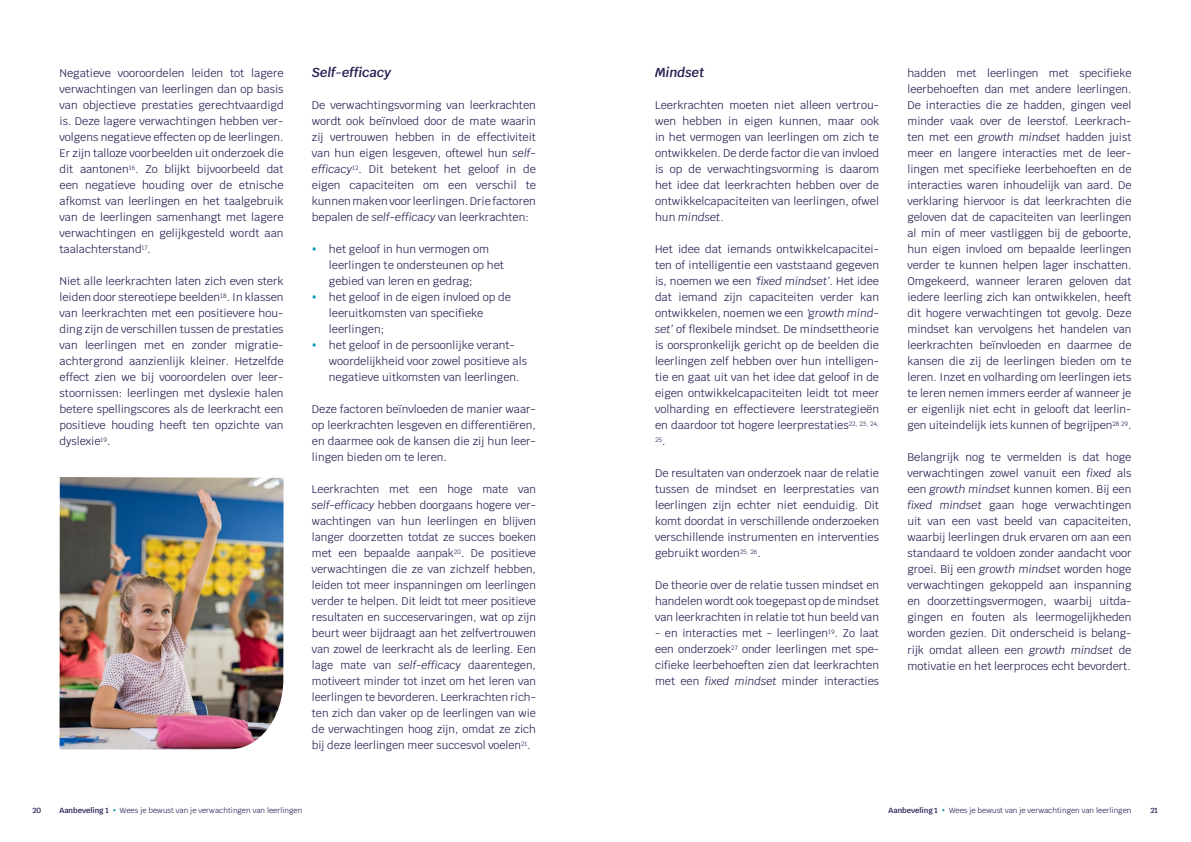
<style>
.page{position:relative;width:1191px;height:842px;background:#fff}
.page>*{position:absolute;margin:0;border:0;box-sizing:border-box;transform-origin:0 0}
.t1{font:italic 600 13px "Krub";color:#262052}
.t2{font:11px/16px "Krub";color:#262052;text-align:justify}
.t3{font:7.5px "Krub";color:#262052}
.t4{font:600 7.5px "Krub";color:#262052}
.t5{font:6.4px "Krub";color:#262052}
.s1{font-style:italic}
.s2{font-size:11px}
.s3{font-weight:600}
.s4{color:#119bba}
</style>
<div class="page">
<img style="left:60px;top:477px;width:223px;height:272px">
<p class="t2" style="left:60px;top:65px;width:225px">Negatieve vooroordelen leiden tot lagere verwachtingen van leerlingen dan op basis van objectieve prestaties gerechtvaardigd is. Deze lagere verwachtingen hebben ver&shy;volgens negatieve effecten op de leerlingen.<br>Er zijn talloze voorbeelden uit onderzoek die dit aantonen<sup>16</sup>. Zo blijkt bijvoorbeeld dat een negatieve houding over de etnische afkomst van leerlingen en het taalgebruik van de leerlingen samenhangt met lagere verwachtingen en gelijkgesteld wordt aan taalachterstand<sup>17</sup>.</p>
<p class="t2" style="left:60px;top:273px;width:225px">Niet alle leerkrachten laten zich even sterk leiden door stereotiepe beelden<sup>18</sup>. In klassen van leerkrachten met een positievere hou&shy;ding zijn de verschillen tussen de prestaties van leerlingen met en zonder migratie&shy;achtergrond aanzienlijk kleiner. Hetzelfde effect zien we bij vooroordelen over leer&shy;stoornissen: leerlingen met dyslexie halen betere spellingscores als de leerkracht een positieve houding heeft ten opzichte van dyslexie<sup>19</sup>.</p>
<p class="t1" style="left:312px;top:65px;width:81px">Self-efficacy</p>
<p class="t2" style="left:312px;top:97px;width:225px">De verwachtingsvorming van leerkrachten wordt ook beïnvloed door de mate waarin zij vertrouwen hebben in de effectiviteit van hun eigen lesgeven, oftewel hun <span class="s1">self&shy;efficacy</span><sup>12</sup>. Dit betekent het geloof in de eigen capaciteiten om een verschil te kunnen maken voor leerlingen. Drie factoren bepalen de <span class="s1">self-efficacy</span> van leerkrachten:</p>
<p class="t2" style="left:329px;top:242px;width:200px;text-align:left">het geloof in hun vermogen om leerlingen te ondersteunen op het gebied van leren en gedrag;<br>het geloof in de eigen invloed op de leeruitkomsten van specifieke leerlingen;<br>het geloof in de persoonlijke verant&shy;woordelijkheid voor zowel positieve als negatieve uitkomsten van leerlingen.</p>
<p class="t2" style="left:312px;top:402px;width:225px">Deze factoren beïnvloeden de manier waar&shy;op leerkrachten lesgeven en differentiëren, en daarmee ook de kansen die zij hun leer&shy;lingen bieden om te leren.</p>
<p class="t2" style="left:312px;top:481px;width:225px">Leerkrachten met een hoge mate van <span class="s1">self-efficacy</span> hebben doorgaans hogere ver&shy;wachtingen van hun leerlingen en blijven langer doorzetten totdat ze succes boeken met een bepaalde aanpak<sup>20</sup>. De positieve verwachtingen die ze van zichzelf hebben, leiden tot meer inspanningen om leerlingen verder te helpen. Dit leidt tot meer positieve resultaten en succeservaringen, wat op zijn beurt weer bijdraagt aan het zelfvertrouwen van zowel de leerkracht als de leerling. Een lage mate van <span class="s1">self-efficacy</span> daarentegen, motiveert minder tot inzet om het leren van leerlingen te bevorderen. Leerkrachten rich&shy;ten zich dan vaker op de leerlingen van wie de verwachtingen hoog zijn, omdat ze zich bij deze leerlingen meer succesvol voelen<sup>21</sup>.</p>
<p class="t1" style="left:655px;top:65px;width:51px">Mindset</p>
<p class="t2" style="left:655px;top:97px;width:225px">Leerkrachten moeten niet alleen vertrou&shy;wen hebben in eigen kunnen, maar ook in het vermogen van leerlingen om zich te ontwikkelen. De derde factor die van invloed is op de verwachtingsvorming is daarom het idee dat leerkrachten hebben over de ontwikkelcapaciteiten van leerlingen, ofwel hun <span class="s1">mindset</span>.</p>
<p class="t2" style="left:655px;top:242px;width:225px">Het idee dat iemands ontwikkelcapacitei&shy;ten of intelligentie een vaststaand gegeven is, noemen we een <span class="s1">‘fixed mindset’</span>. Het idee dat iemand zijn capaciteiten verder kan ontwikkelen, noemen we een <span class="s1">‘growth mind&shy;set’</span> of flexibele mindset. De mindsettheorie is oorspronkelijk gericht op de beelden die leerlingen zelf hebben over hun intelligen&shy;tie en gaat uit van het idee dat geloof in de eigen ontwikkelcapaciteiten leidt tot meer volharding en effectievere leerstrategieën en daardoor tot hogere leerprestaties<sup>22,</sup> <sup>23,</sup> <sup>24,</sup></p>
<p class="t5" style="left:655px;top:434px;width:12px">25<span class="s2">.</span></p>
<p class="t2" style="left:655px;top:465px;width:225px">De resultaten van onderzoek naar de relatie tussen de mindset en leerprestaties van leerlingen zijn echter niet eenduidig. Dit komt doordat in verschillende onderzoeken verschillende instrumenten en interventies gebruikt worden<sup>25,</sup> <sup>26</sup>.</p>
<p class="t2" style="left:655px;top:577px;width:225px">De theorie over de relatie tussen mindset en handelen wordt ook toegepast op de mindset van leerkrachten in relatie tot hun beeld van</p>
<p class="t2" style="left:655px;top:626px;width:225px">- en interacties met - leerlingen<sup>19</sup>. Zo laat een onderzoek<sup>27</sup> onder leerlingen met spe&shy;cifieke leerbehoeften zien dat leerkrachten met een <span class="s1">fixed mindset</span> minder interacties</p>
<p class="t2" style="left:907px;top:65px;width:225px">hadden met leerlingen met specifieke leerbehoeften dan met andere leerlingen.<br>De interacties die ze hadden, gingen veel minder vaak over de leerstof. Leerkrach&shy;ten met een <span class="s1">growth mindset</span> hadden juist meer en langere interacties met de leer&shy;lingen met specifieke leerbehoeften en de interacties waren inhoudelijk van aard. De verklaring hiervoor is dat leerkrachten die geloven dat de capaciteiten van leerlingen al min of meer vastliggen bij de geboorte, hun eigen invloed om bepaalde leerlingen verder te kunnen helpen lager inschatten.<br>Omgekeerd, wanneer leraren geloven dat iedere leerling zich kan ontwikkelen, heeft dit hogere verwachtingen tot gevolg. Deze mindset kan vervolgens het handelen van leerkrachten beïnvloeden en daarmee de kansen die zij de leerlingen bieden om te leren. Inzet en volharding om leerlingen iets te leren nemen immers eerder af wanneer je er eigenlijk niet echt in gelooft dat leerlin&shy;gen uiteindelijk iets kunnen of begrijpen<sup>28</sup> <sup>29</sup>.</p>
<p class="t2" style="left:907px;top:449px;width:225px">Belangrijk nog te vermelden is dat hoge verwachtingen zowel vanuit een <span class="s1">fixed</span> als een <span class="s1">growth mindset</span> kunnen komen. Bij een <span class="s1">fixed mindset</span> gaan hoge verwachtingen uit van een vast beeld van capaciteiten, waarbij leerlingen druk ervaren om aan een standaard te voldoen zonder aandacht voor groei. Bij een <span class="s1">growth mindset</span> worden hoge verwachtingen gekoppeld aan inspanning en doorzettingsvermogen, waarbij uitda&shy;gingen en fouten als leermogelijkheden worden gezien. Dit onderscheid is belang&shy;rijk omdat alleen een <span class="s1">growth mindset</span> de motivatie en het leerproces echt bevordert.</p>
<p class="t4" style="left:33px;top:806px;width:10px">20</p>
<p class="t3" style="left:60px;top:804px;width:244px"><span class="s3">Aanbeveling 1</span> <span class="s4">•</span> Wees je bewust van je verwachtingen van leerlingen</p>
<p class="t3" style="left:888px;top:804px;width:244px"><span class="s3">Aanbeveling 1</span> <span class="s4">•</span> Wees je bewust van je verwachtingen van leerlingen</p>
<p class="t4" style="left:1150px;top:806px;width:9px">21</p>
</div>
